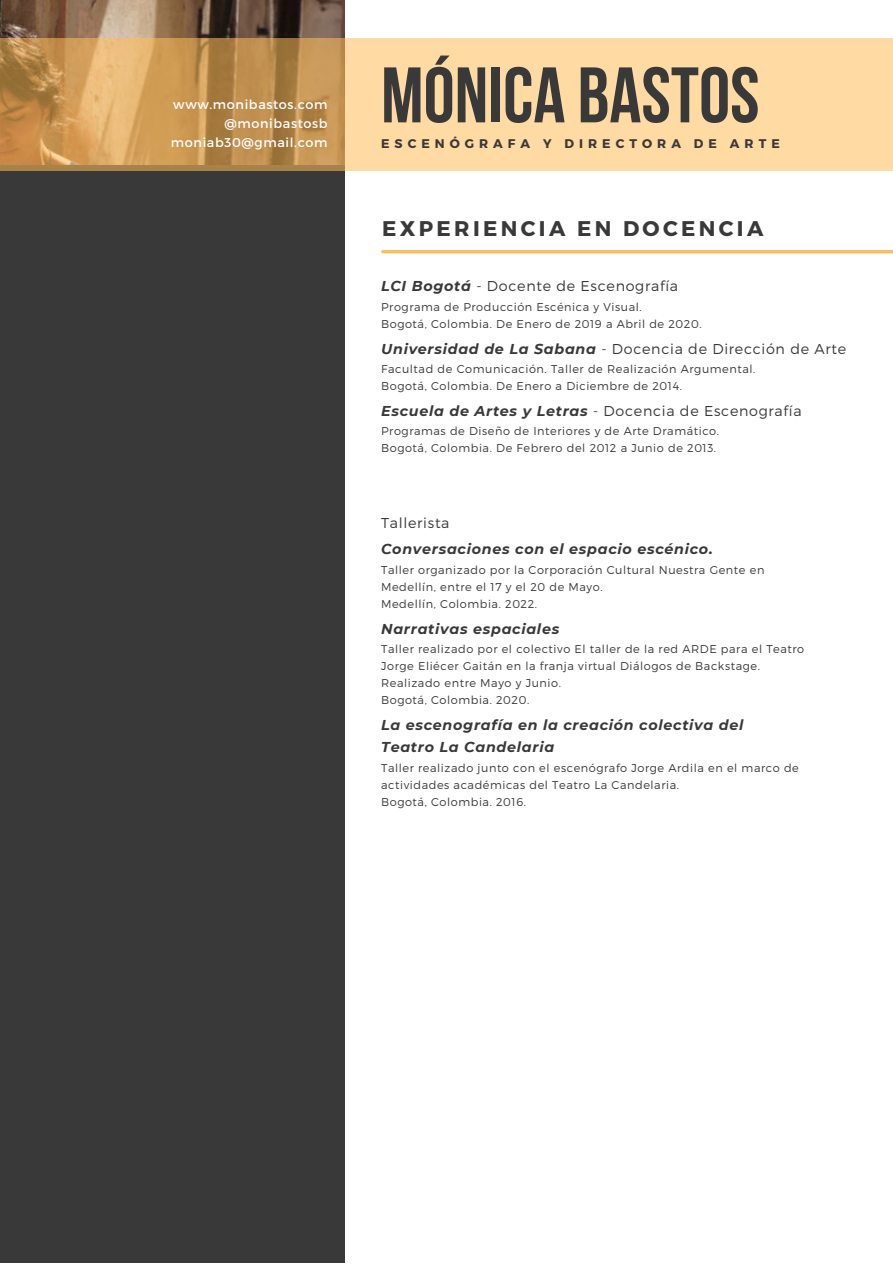
<style>
.page{position:relative;width:893px;height:1264px;background:#fff}
.page>*{position:absolute;margin:0;border:0;box-sizing:border-box;transform-origin:0 0}
.t1{font:78.45px "Bebas Neue Cyrillic";color:#393939}
.t2{font:700 21.3px "Montserrat";letter-spacing:.155em;color:#393939}
.t3{font:300 14.25px "Montserrat";letter-spacing:.05em;color:#393939}
.t4{font:italic 700 14.25px/22.5px "Montserrat";letter-spacing:.05em;color:#393939}
.t5{font:12.75px/19.2px "Montserrat";letter-spacing:.05em;color:#fff;text-align:right}
.t6{font:700 12.6px "Montserrat";letter-spacing:.4em;color:#393939}
.t7{font:300 11.25px/17px "Montserrat";letter-spacing:.05em;color:#393939}
.s1{font-weight:700;font-style:italic}
</style>
<div class="page">
<div style="left:0;top:0;width:344px;height:1262px;background:#393939"></div>
<hr style="left:383px;top:250px;width:509px;height:3px;background:#ffbd59">
<img style="left:0;top:0;width:344px;height:38px">
<svg style="left:0;top:38px;width:892px;height:132px;background:#e8bf83"></svg>
<p class="t5" style="left:171px;top:94px;width:158px">www.monibastos.com @monibastosb moniab30@gmail.com</p>
<h1 class="t1" style="left:381px;top:63px;width:380px">MÓNICA BASTOS</h1>
<p class="t6" style="left:381px;top:135px;width:400px">ESCENÓGRAFA Y DIRECTORA DE ARTE</p>
<h2 class="t2" style="left:382px;top:215px;width:382px">EXPERIENCIA EN DOCENCIA</h2>
<p class="t3" style="left:381px;top:277px;width:298px"><span class="s1">LCI Bogotá</span> - Docente de Escenografía</p>
<p class="t7" style="left:381px;top:298px;width:322px">Programa de Producción Escénica y Visual.<br>Bogotá, Colombia. De Enero de 2019 a Abril de 2020.</p>
<p class="t3" style="left:381px;top:339px;width:466px"><span class="s1">Universidad de La Sabana</span> - Docencia de Dirección de Arte</p>
<p class="t7" style="left:381px;top:360px;width:376px">Facultad de Comunicación. Taller de Realización Argumental.<br>Bogotá, Colombia. De Enero a Diciembre de 2014.</p>
<p class="t3" style="left:381px;top:401px;width:422px"><span class="s1">Escuela de Artes y Letras</span> - Docencia de Escenografía</p>
<p class="t7" style="left:381px;top:422px;width:339px">Programas de Diseño de Interiores y de Arte Dramático.<br>Bogotá, Colombia. De Febrero del 2012 a Junio de 2013.</p>
<p class="t3" style="left:381px;top:514px;width:70px">Tallerista</p>
<p class="t4" style="left:381px;top:538px;width:333px">Conversaciones con el espacio escénico.</p>
<p class="t7" style="left:381px;top:561px;width:385px">Taller organizado por la Corporación Cultural Nuestra Gente en<br>Medellín, entre el 17 y el 20 de Mayo.<br>Medellín, Colombia. 2022.</p>
<p class="t4" style="left:381px;top:617px;width:180px">Narrativas espaciales</p>
<p class="t7" style="left:381px;top:640px;width:424px">Taller realizado por el colectivo El taller de la red ARDE para el Teatro Jorge Eliécer Gaitán en la franja virtual Diálogos de Backstage.<br>Realizado entre Mayo y Junio.<br>Bogotá, Colombia. 2020.</p>
<p class="t4" style="left:381px;top:713px;width:364px">La escenografía en la creación colectiva del<br>Teatro La Candelaria</p>
<p class="t7" style="left:381px;top:758px;width:419px">Taller realizado junto con el escenógrafo Jorge Ardila en el marco de actividades académicas del Teatro La Candelaria.<br>Bogotá, Colombia. 2016.</p>
</div>
